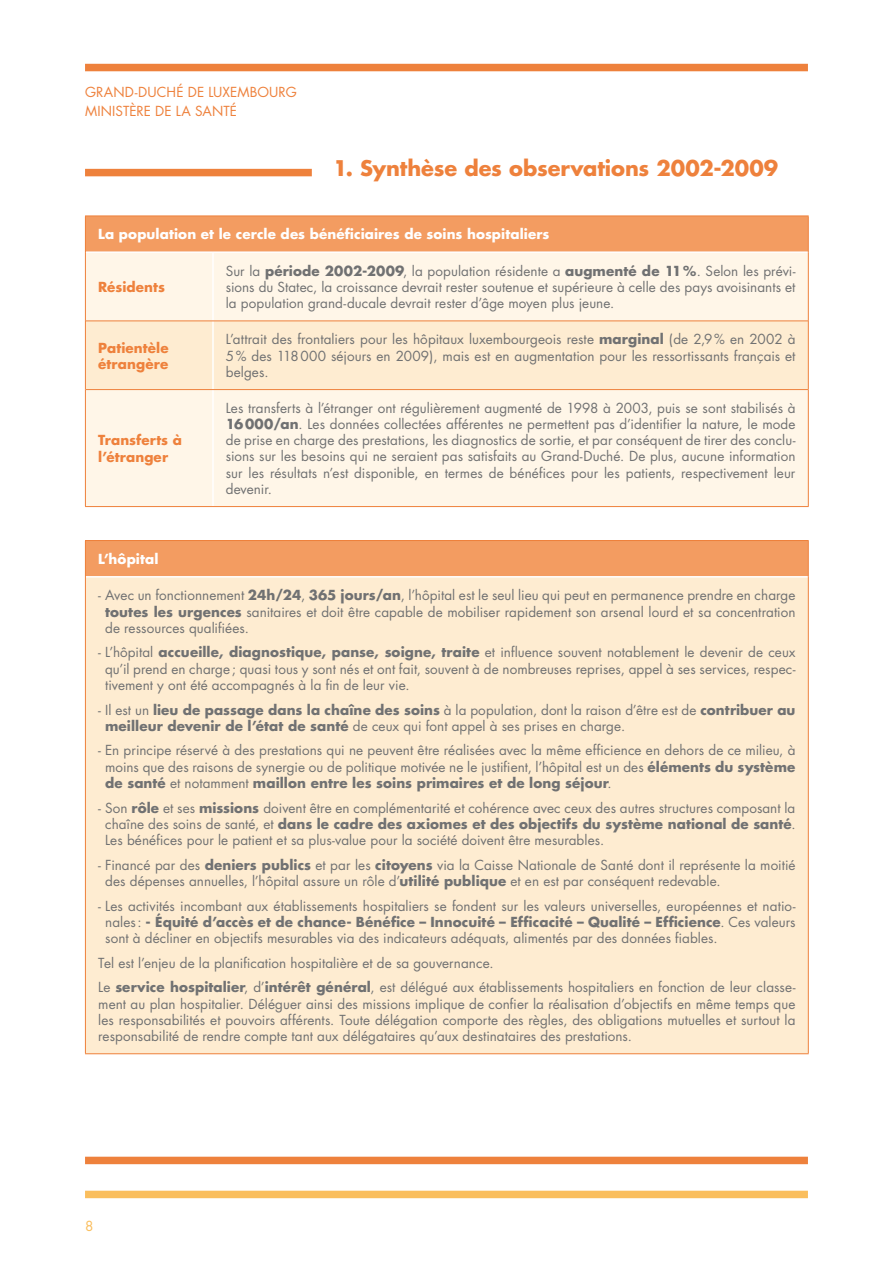
<style>
.page{position:relative;width:893px;height:1263px;background:#fff}
.page>*{position:absolute;margin:0;border:0;box-sizing:border-box;transform-origin:0 0}
.t1{font:700 21px "Futura";letter-spacing:-.005em;color:#ee813c}
.t2{font:13.5px/16.2px "Futura";letter-spacing:.005em;color:#707172;text-align:justify}
.t3{font:700 13.5px "Futura";letter-spacing:.005em;color:#fff}
.t4{font:700 13.5px/16.2px "Futura";letter-spacing:.005em;color:#ee813c}
.t5{font:13.5px "Futura";color:#ee813c}
.t6{font:13.5px "Futura";color:#fabe5d}
.s1{font-weight:700}
</style>
<div class="page">
<div style="left:85px;top:1157px;width:723px;height:7px;background:#ee813c"></div>
<div style="left:85px;top:1191px;width:723px;height:7px;background:#fabe5d"></div>
<div style="left:85px;top:64px;width:723px;height:7px;background:#ee813c"></div>
<div style="left:85px;top:169px;width:227px;height:7px;background:#ee813c"></div>
<div style="left:85px;top:216px;width:723px;height:36px;background:#f39c61"></div>
<div style="left:86px;top:253px;width:722px;height:253px;background:#fff6e8"></div>
<div style="left:86px;top:321px;width:722px;height:68px;background:#feecd1"></div>
<hr style="left:212px;top:253px;width:2px;height:67px;background:#fff">
<hr style="left:212px;top:321px;width:2px;height:68px;background:#fff">
<hr style="left:212px;top:390px;width:2px;height:116px;background:#fff">
<hr style="left:86px;top:251px;width:127px;height:2px;background:#fff">
<hr style="left:213px;top:251px;width:595px;height:2px;background:#fff">
<hr style="left:85px;top:216px;width:128px;height:1px;background:#ee813c">
<hr style="left:213px;top:216px;width:596px;height:1px;background:#ee813c">
<hr style="left:85px;top:506px;width:128px;height:1px;background:#ee813c">
<hr style="left:213px;top:506px;width:596px;height:1px;background:#ee813c">
<hr style="left:85px;top:216px;width:1px;height:36px;background:#ee813c">
<hr style="left:808px;top:216px;width:1px;height:36px;background:#ee813c">
<hr style="left:85px;top:252px;width:1px;height:69px;background:#ee813c">
<hr style="left:808px;top:252px;width:1px;height:69px;background:#ee813c">
<hr style="left:85px;top:321px;width:1px;height:69px;background:#ee813c">
<hr style="left:808px;top:321px;width:1px;height:69px;background:#ee813c">
<hr style="left:85px;top:390px;width:1px;height:116px;background:#ee813c">
<hr style="left:808px;top:390px;width:1px;height:116px;background:#ee813c">
<hr style="left:86px;top:320px;width:127px;height:1px;background:#ee813c">
<hr style="left:213px;top:320px;width:595px;height:1px;background:#ee813c">
<hr style="left:86px;top:389px;width:127px;height:1px;background:#ee813c">
<hr style="left:213px;top:389px;width:595px;height:1px;background:#ee813c">
<div style="left:85px;top:540px;width:723px;height:37px;background:#f39c61"></div>
<div style="left:85px;top:577px;width:723px;height:477px;background:#feecd1"></div>
<hr style="left:86px;top:576px;width:722px;height:1px;background:#fff">
<hr style="left:85px;top:540px;width:724px;height:1px;background:#ee813c">
<hr style="left:85px;top:1053px;width:724px;height:1px;background:#ee813c">
<hr style="left:85px;top:541px;width:1px;height:36px;background:#ee813c">
<hr style="left:808px;top:541px;width:1px;height:36px;background:#ee813c">
<hr style="left:85px;top:577px;width:1px;height:476px;background:#ee813c">
<hr style="left:808px;top:577px;width:1px;height:476px;background:#ee813c">
<p class="t5" style="left:85px;top:83px;width:11px">grand</p>
<p class="t5" style="left:135px;top:83px;width:14px">-duché</p>
<p class="t5" style="left:188px;top:83px;width:53px">de luxembourg</p>
<p class="t5" style="left:85px;top:103px;width:20px">Minist</p>
<p class="t5" style="left:129px;top:103px;width:83px">ère de la Santé</p>
<h1 class="t1" style="left:333px;top:154px;width:447px">1. Synthèse des observations 2002-2009</h1>
<p class="t3" style="left:98px;top:225px;width:453px">La population et le cercle des bénéficiaires de soins hospitaliers</p>
<p class="t4" style="left:98px;top:279px;width:68px">Résidents</p>
<p class="t2" style="left:226px;top:263px;width:571px">Sur la <span class="s1">période 2002-2009</span>, la population résidente a <span class="s1">augmenté de 11%</span>. Selon les prévi&shy;sions du Statec, la croissance devrait rester soutenue et supérieure à celle des pays avoisinants et la population grand-ducale devrait rester d’âge moyen plus jeune.</p>
<p class="t4" style="left:98px;top:339px;width:72px">Patientèle étrangère</p>
<p class="t2" style="left:226px;top:331px;width:571px">L’attrait des frontaliers pour les hôpitaux luxembourgeois reste <span class="s1">marginal</span> (de 2,9% en 2002 à 5% des 118000 séjours en 2009), mais est en augmentation pour les ressortissants français et belges.</p>
<p class="t4" style="left:98px;top:432px;width:85px">Transferts à l’étranger</p>
<p class="t2" style="left:226px;top:400px;width:571px">Les transferts à l’étranger ont régulièrement augmenté de 1998 à 2003, puis se sont stabilisés à <span class="s1">16000/an</span>. Les données collectées afférentes ne permettent pas d’identifier la nature, le mode de prise en charge des prestations, les diagnostics de sortie, et par conséquent de tirer des conclu&shy;sions sur les besoins qui ne seraient pas satisfaits au Grand-Duché. De plus, aucune information sur les résultats n’est disponible, en termes de bénéfices pour les patients, respectivement leur devenir.</p>
<p class="t3" style="left:98px;top:550px;width:62px">L’hôpital</p>
<p class="t2" style="left:105px;top:587px;width:692px;text-indent:-7px">- Avec un fonctionnement <span class="s1">24h/24</span>, <span class="s1">365 jours/an</span>, l’hôpital est le seul lieu qui peut en permanence prendre en charge <span class="s1">toutes les urgences</span> sanitaires et doit être capable de mobiliser rapidement son arsenal lourd et sa concentration de ressources qualifiées.</p>
<p class="t2" style="left:105px;top:644px;width:692px;text-indent:-7px">- L’hôpital <span class="s1">accueille, diagnostique, panse, soigne, traite</span> et influence souvent notablement le devenir de ceux qu’il prend en charge; quasi tous y sont nés et ont fait, souvent à de nombreuses reprises, appel à ses services, respec&shy;tivement y ont été accompagnés à la fin de leur vie.</p>
<p class="t2" style="left:105px;top:702px;width:692px;text-indent:-7px">- Il est un <span class="s1">lieu de passage dans la chaîne des soins</span> à la population, dont la raison d’être est de <span class="s1">contribuer au meilleur devenir de l’état de santé</span> de ceux qui font appel à ses prises en charge.</p>
<p class="t2" style="left:105px;top:742px;width:692px;text-indent:-7px">- En principe réservé à des prestations qui ne peuvent être réalisées avec la même efficience en dehors de ce milieu, à moins que des raisons de synergie ou de politique motivée ne le justifient, l’hôpital est un des <span class="s1">éléments du système de santé</span> et notamment <span class="s1">maillon entre les soins primaires et de long séjour</span>.</p>
<p class="t2" style="left:105px;top:800px;width:692px;text-indent:-7px">- Son <span class="s1">rôle</span> et ses <span class="s1">missions</span> doivent être en complémentarité et cohérence avec ceux des autres structures composant la chaîne des soins de santé, et <span class="s1">dans le cadre des axiomes et des objectifs du système national de santé</span>.<br>Les bénéfices pour le patient et sa plus-value pour la société doivent être mesurables.</p>
<p class="t2" style="left:105px;top:857px;width:692px;text-indent:-7px">- Financé par des <span class="s1">deniers publics</span> et par les <span class="s1">citoyens</span> via la Caisse Nationale de Santé dont il représente la moitié des dépenses annuelles, l’hôpital assure un rôle d’<span class="s1">utilité publique</span> et en est par conséquent redevable.</p>
<p class="t2" style="left:105px;top:898px;width:692px;text-indent:-7px">- Les activités incombant aux établissements hospitaliers se fondent sur les valeurs universelles, européennes et natio&shy;nales: <span class="s1">- Équité d’accès et de chance- Bénéfice – Innocuité – Efficacité – Qualité – Efficience</span>. Ces valeurs sont à décliner en objectifs mesurables via des indicateurs adéquats, alimentés par des données fiables.</p>
<p class="t2" style="left:98px;top:950px;width:699px;line-height:24.8px">Tel est l’enjeu de la planification hospitalière et de sa gouvernance.<br>Le <span class="s1">service hospitalier</span>, d’<span class="s1">intérêt général</span>, est délégué aux établissements hospitaliers en fonction de leur classe-</p>
<p class="t2" style="left:98px;top:996px;width:699px">ment au plan hospitalier. Déléguer ainsi des missions implique de confier la réalisation d’objectifs en même temps que les responsabilités et pouvoirs afférents. Toute délégation comporte des règles, des obligations mutuelles et surtout la responsabilité de rendre compte tant aux délégataires qu’aux destinataires des prestations.</p>
<p class="t6" style="left:85px;top:1217px;width:10px">8</p>
</div>
